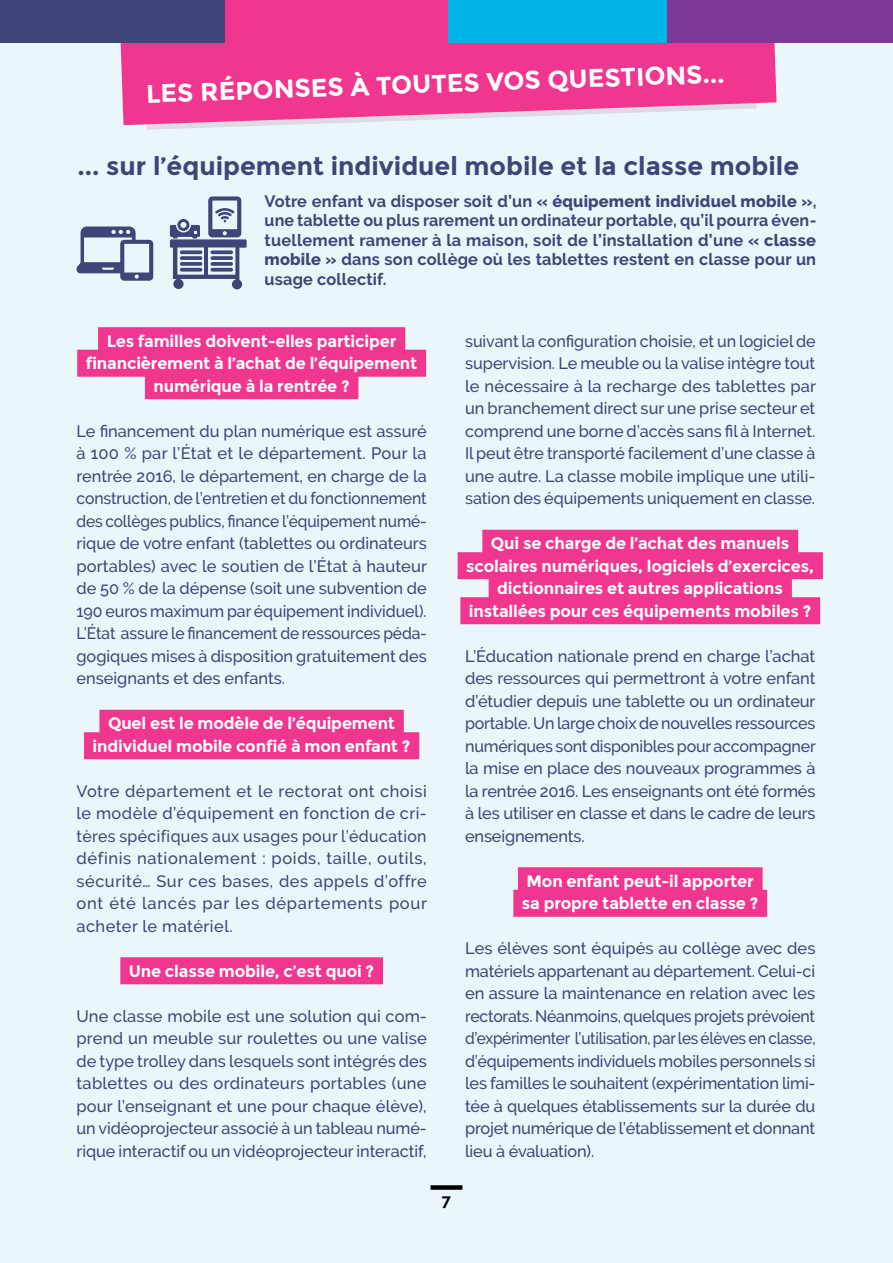
<style>
.page{position:relative;width:893px;height:1263px;background:#fff}
.page>*{position:absolute;margin:0;border:0;box-sizing:border-box;transform-origin:0 0}
.t1{font:700 25.5px "Montserrat";color:#404478}
.t2{font:700 25.5px "Montserrat";color:#fff}
.t3{font:500 16.5px/22.5px "Raleway";color:#404478;text-align:justify}
.t4{font:700 16.5px/22.5px "Montserrat";letter-spacing:-.01em;color:#fff;text-align:center}
.t5{font:700 16.5px/19.5px "Raleway";letter-spacing:.01em;color:#404478;text-align:justify}
.t6{font:700 16.5px "Raleway";color:#000}
.s1{font-weight:800}
</style>
<div class="page">
<div style="left:0;top:31px;width:893px;height:1232px;background:#ebf6fb"></div>
<div style="left:120px;top:43px;width:656px;height:82px;background:#f0368e"></div>
<div style="left:98px;top:327px;width:307px;height:27px;background:#f0368e"></div>
<div style="left:77px;top:350px;width:349px;height:27px;background:#f0368e"></div>
<div style="left:145px;top:372px;width:213px;height:27px;background:#f0368e"></div>
<div style="left:99px;top:710px;width:305px;height:27px;background:#f0368e"></div>
<div style="left:84px;top:732px;width:335px;height:27px;background:#f0368e"></div>
<div style="left:120px;top:957px;width:263px;height:27px;background:#f0368e"></div>
<div style="left:482px;top:530px;width:316px;height:27px;background:#f0368e"></div>
<div style="left:458px;top:552px;width:365px;height:27px;background:#f0368e"></div>
<div style="left:489px;top:575px;width:303px;height:27px;background:#f0368e"></div>
<div style="left:460px;top:597px;width:360px;height:27px;background:#f0368e"></div>
<div style="left:518px;top:867px;width:245px;height:27px;background:#f0368e"></div>
<div style="left:513px;top:890px;width:254px;height:27px;background:#f0368e"></div>
<div style="left:0;top:0;width:226px;height:43px;background:#404478"></div>
<div style="left:226px;top:0;width:222px;height:43px;background:#f0368e"></div>
<div style="left:448px;top:0;width:219px;height:43px;background:#00b4e7"></div>
<div style="left:667px;top:0;width:226px;height:43px;background:#7d3797"></div>
<div style="left:431px;top:1185px;width:31px;height:5px;background:#000"></div>
<svg style="left:77px;top:226px;width:76px;height:55px"></svg>
<div style="left:232px;top:279px;width:10px;height:10px;background:#404478;border-radius:50%"></div>
<svg style="left:173px;top:279px;width:11px;height:10px"></svg>
<svg style="left:170px;top:196px;width:77px;height:89px"></svg>
<svg style="left:146px;top:83px;width:610px;height:47px"></svg>
<h1 class="t2" style="left:200px;top:77px;width:112px;rotate:-2deg">r épo nses</h1>
<h1 class="t2" style="left:350px;top:71px;width:376px;rotate:-2deg">à TOUT ES vos ques tio ns...</h1>
<h1 class="t1" style="left:78px;top:150px;width:723px">... sur l’équipement individuel mobile et la classe mobile</h1>
<p class="t5" style="left:265px;top:191px;width:553px">Votre enfant va disposer soit d’un <span class="s1">« équipement individuel mobile »</span>, une tablette ou plus rarement un ordinateur portable, qu’il pourra éven&shy;tuellement ramener à la maison, soit de l’installation d’une <span class="s1">« classe mobile »</span> dans son collège où les tablettes restent en classe pour un usage collectif.</p>
<p class="t4" style="left:86px;top:329px;width:333px">Les familles doivent-elles participer financièrement à l’achat de l’équipement numérique à la rentrée ?</p>
<p class="t3" style="left:76px;top:419px;width:352px">Le financement du plan numérique est assuré à 100 % par l’État et le département. Pour la rentrée 2016, le département, en charge de la construction, de l’entretien et du fonctionnement des collèges publics, finance l’équipement numé&shy;rique de votre enfant (tablettes ou ordinateurs portables) avec le soutien de l’État à hauteur de 50 % de la dépense (soit une subvention de 190 euros maximum par équipement individuel).<br>L’État assure le financement de ressources péda&shy;gogiques mises à disposition gratuitement des enseignants et des enfants.</p>
<p class="t4" style="left:93px;top:712px;width:319px">Quel est le modèle de l’équipement individuel mobile confié à mon enfant ?</p>
<p class="t3" style="left:76px;top:779px;width:352px">Votre département et le rectorat ont choisi le modèle d’équipement en fonction de cri&shy;tères spécifiques aux usages pour l’éducation définis nationalement : poids, taille, outils, sécurité… Sur ces bases, des appels d’offre ont été lancés par les départements pour acheter le matériel.</p>
<p class="t4" style="left:129px;top:959px;width:247px">Une classe mobile, c’est quoi ?</p>
<p class="t3" style="left:76px;top:1004px;width:352px">Une classe mobile est une solution qui com&shy;prend un meuble sur roulettes ou une valise de type trolley dans lesquels sont intégrés des tablettes ou des ordinateurs portables (une pour l’enseignant et une pour chaque élève), un vidéoprojecteur associé à un tableau numé&shy;rique interactif ou un vidéoprojecteur interactif,</p>
<p class="t3" style="left:465px;top:329px;width:352px">suivant la configuration choisie, et un logiciel de supervision. Le meuble ou la valise intègre tout le nécessaire à la recharge des tablettes par un branchement direct sur une prise secteur et comprend une borne d’accès sans fil à Internet.<br>Il peut être transporté facilement d’une classe à une autre. La classe mobile implique une utili&shy;sation des équipements uniquement en classe.</p>
<p class="t4" style="left:466px;top:532px;width:349px">Qui se charge de l’achat des manuels scolaires numériques, logiciels d’exercices, dictionnaires et autres applications installées pour ces équipements mobiles ?</p>
<p class="t3" style="left:465px;top:644px;width:352px">L’Éducation nationale prend en charge l’achat des ressources qui permettront à votre enfant d’étudier depuis une tablette ou un ordinateur portable. Un large choix de nouvelles ressources numériques sont disponibles pour accompagner la mise en place des nouveaux programmes à la rentrée 2016. Les enseignants ont été formés à les utiliser en classe et dans le cadre de leurs enseignements.</p>
<p class="t4" style="left:522px;top:869px;width:238px;text-align:left">Mon enfant peut-il apporter sa propre tablette en classe ?</p>
<p class="t3" style="left:465px;top:937px;width:352px">Les élèves sont équipés au collège avec des matériels appartenant au département. Celui-ci en assure la maintenance en relation avec les rectorats. Néanmoins, quelques projets prévoient d’expérimenter l’utilisation, par les élèves en classe, d’équipements individuels mobiles personnels si les familles le souhaitent (expérimentation limi&shy;tée à quelques établissements sur la durée du projet numérique de l’établissement et donnant lieu à évaluation).</p>
<p class="t6" style="left:442px;top:1191px;width:11px">7</p>
</div>
